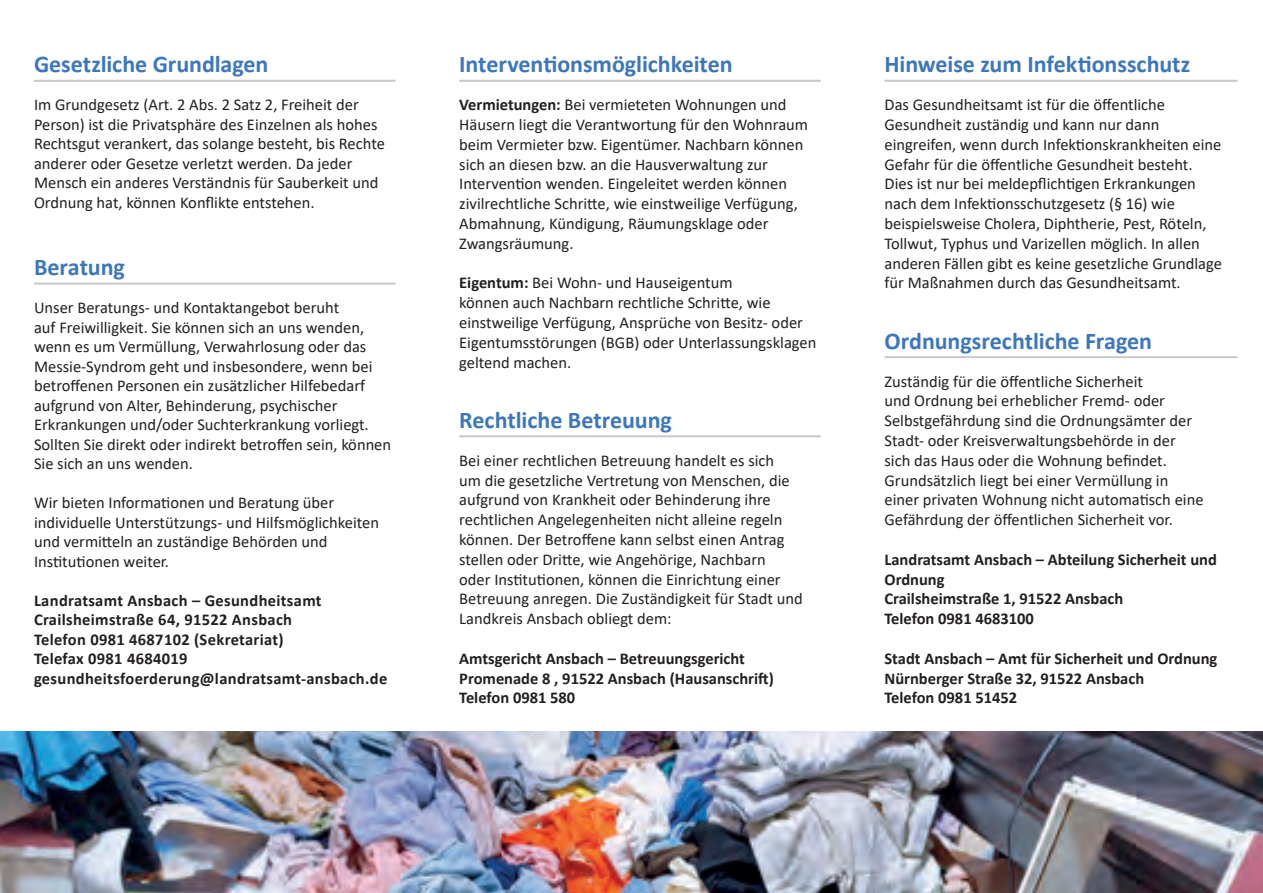
<style>
.page{position:relative;width:1263px;height:893px;background:#fff}
.page>*{position:absolute;margin:0;border:0;box-sizing:border-box;transform-origin:0 0}
.t1{font:700 24px "Calibri";letter-spacing:-.005em;color:#3c76bc}
.t2{font:16.5px/19.8px "Calibri";color:#231f20}
.t3{font:700 16.5px/19.8px "Calibri";color:#231f20}
.t4{font:700 16.5px/19.5px "Calibri";letter-spacing:.02em;color:#231f20}
.s1{font-weight:700}
</style>
<div class="page">
<hr style="left:34px;top:80px;width:361px;height:2px;background:#c7c8ca">
<hr style="left:34px;top:283px;width:361px;height:2px;background:#c7c8ca">
<hr style="left:459px;top:80px;width:362px;height:2px;background:#c7c8ca">
<hr style="left:459px;top:435px;width:362px;height:2px;background:#c7c8ca">
<hr style="left:884px;top:80px;width:353px;height:2px;background:#c7c8ca">
<hr style="left:884px;top:356px;width:353px;height:2px;background:#c7c8ca">
<img style="left:0;top:731px;width:1263px;height:162px">
<h1 class="t1" style="left:34px;top:47px;width:236px">Gesetzliche Grundlagen</h1>
<p class="t2" style="left:34px;top:95px;width:352px">Im Grundgesetz (Art. 2 Abs. 2 Satz 2, Freiheit der Person) ist die Privatsphäre des Einzelnen als hohes Rechtsgut verankert, das solange besteht, bis Rechte anderer oder Gesetze verletzt werden. Da jeder Mensch ein anderes Verständnis für Sauberkeit und Ordnung hat, können Konflikte entstehen.</p>
<h1 class="t1" style="left:34px;top:250px;width:92px">Beratung</h1>
<p class="t2" style="left:34px;top:297px;width:359px">Unser Beratungs- und Kontaktangebot beruht<br>auf Freiwilligkeit. Sie können sich an uns wenden, wenn es um Vermüllung, Verwahrlosung oder das Messie-Syndrom geht und insbesondere, wenn bei betroffenen Personen ein zusätzlicher Hilfebedarf aufgrund von Alter, Behinderung, psychischer Erkrankungen und/oder Suchterkrankung vorliegt.<br>Sollten Sie direkt oder indirekt betroffen sein, können Sie sich an uns wenden.</p>
<p class="t2" style="left:34px;top:492px;width:347px">Wir bieten Informationen und Beratung über individuelle Unterstützungs- und Hilfsmöglichkeiten und vermitteln an zuständige Behörden und Institutionen weiter.</p>
<p class="t4" style="left:34px;top:590px;width:355px">Landratsamt Ansbach – Gesundheitsamt Crailsheimstraße 64, 91522 Ansbach<br>Telefon 0981 4687102 (Sekretariat)<br>Telefax 0981 4684019 gesundheitsfoerderung@landratsamt-ansbach.de</p>
<h1 class="t1" style="left:459px;top:47px;width:275px">Interventionsmöglichkeiten</h1>
<p class="t2" style="left:459px;top:94px;width:350px"><span class="s1">Vermietungen:</span> Bei vermieteten Wohnungen und Häusern liegt die Verantwortung für den Wohnraum beim Vermieter bzw. Eigentümer. Nachbarn können sich an diesen bzw. an die Hausverwaltung zur Intervention wenden. Eingeleitet werden können zivilrechtliche Schritte, wie einstweilige Verfügung, Abmahnung, Kündigung, Räumungsklage oder Zwangsräumung.</p>
<p class="t2" style="left:459px;top:273px;width:359px"><span class="s1">Eigentum:</span> Bei Wohn- und Hauseigentum<br>können auch Nachbarn rechtliche Schritte, wie einstweilige Verfügung, Ansprüche von Besitz- oder Eigentumsstörungen (BGB) oder Unterlassungsklagen geltend machen.</p>
<h1 class="t1" style="left:459px;top:403px;width:214px">Rechtliche Betreuung</h1>
<p class="t2" style="left:459px;top:450px;width:345px">Bei einer rechtlichen Betreuung handelt es sich<br>um die gesetzliche Vertretung von Menschen, die aufgrund von Krankheit oder Behinderung ihre rechtlichen Angelegenheiten nicht alleine regeln können. Der Betroffene kann selbst einen Antrag stellen oder Dritte, wie Angehörige, Nachbarn<br>oder Institutionen, können die Einrichtung einer Betreuung anregen. Die Zuständigkeit für Stadt und Landkreis Ansbach obliegt dem:</p>
<p class="t3" style="left:459px;top:648px;width:316px">Amtsgericht Ansbach – Betreuungsgericht<br>Promenade 8 , 91522 Ansbach (Hausanschrift)<br>Telefon 0981 580</p>
<h1 class="t1" style="left:884px;top:47px;width:307px">Hinweise zum Infektionsschutz</h1>
<p class="t2" style="left:884px;top:94px;width:339px">Das Gesundheitsamt ist für die öffentliche Gesundheit zuständig und kann nur dann eingreifen, wenn durch Infektionskrankheiten eine Gefahr für die öffentliche Gesundheit besteht.<br>Dies ist nur bei meldepflichtigen Erkrankungen nach dem Infektionsschutzgesetz (§ 16) wie beispielsweise Cholera, Diphtherie, Pest, Röteln, Tollwut, Typhus und Varizellen möglich. In allen anderen Fällen gibt es keine gesetzliche Grundlage für Maßnahmen durch das Gesundheitsamt.</p>
<h1 class="t1" style="left:884px;top:324px;width:269px">Ordnungsrechtliche Fragen</h1>
<p class="t2" style="left:884px;top:371px;width:321px">Zuständig für die öffentliche Sicherheit<br>und Ordnung bei erheblicher Fremd- oder Selbstgefährdung sind die Ordnungsämter der Stadt- oder Kreisverwaltungsbehörde in der sich das Haus oder die Wohnung befindet.<br>Grundsätzlich liegt bei einer Vermüllung in einer privaten Wohnung nicht automatisch eine Gefährdung der öffentlichen Sicherheit vor.</p>
<p class="t3" style="left:884px;top:549px;width:334px">Landratsamt Ansbach – Abteilung Sicherheit und<br>Ordnung<br>Crailsheimstraße 1, 91522 Ansbach<br>Telefon 0981 4683100</p>
<p class="t3" style="left:884px;top:648px;width:334px">Stadt Ansbach – Amt für Sicherheit und Ordnung<br>Nürnberger Straße 32, 91522 Ansbach<br>Telefon 0981 51452</p>
</div>
